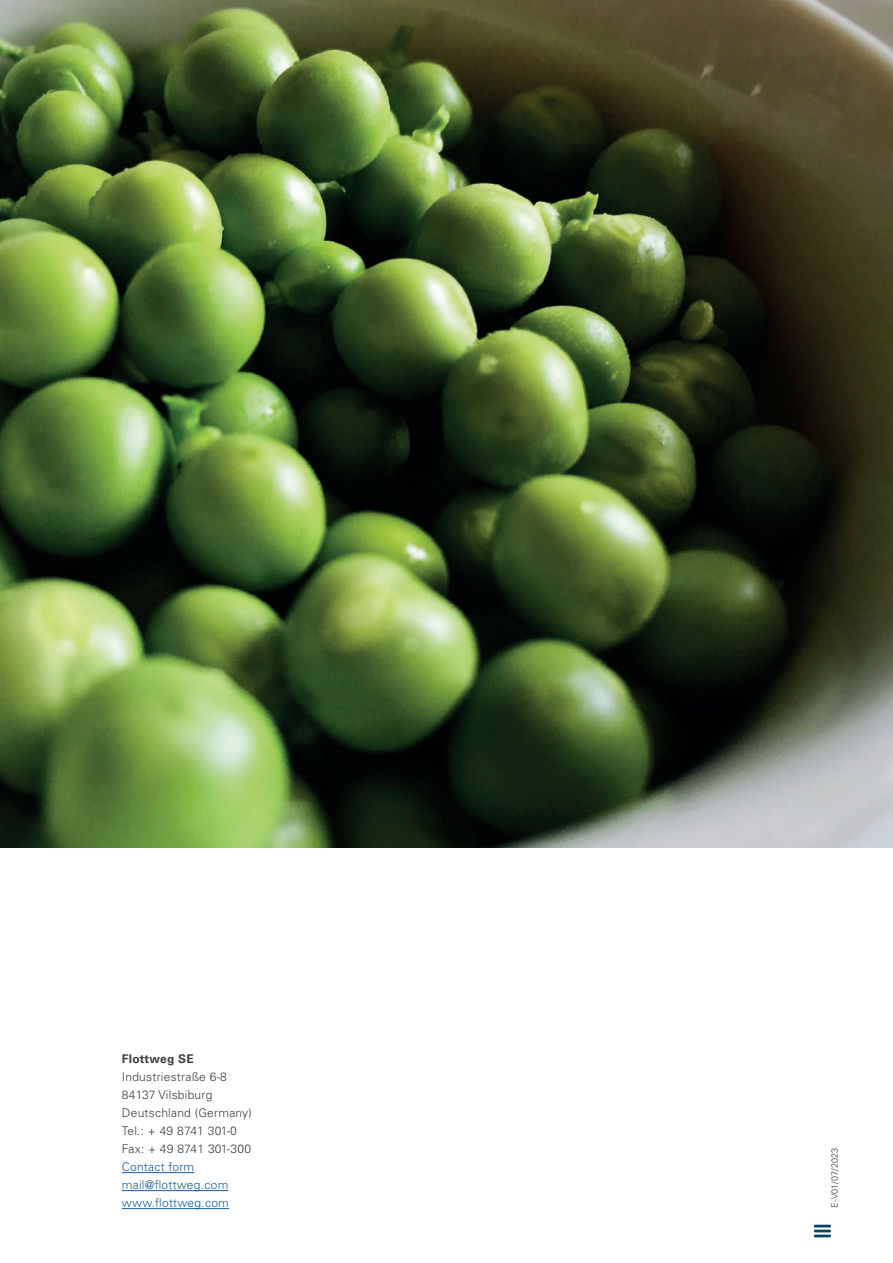
<style>
.page{position:relative;width:893px;height:1263px;background:#fff}
.page>*{position:absolute;margin:0;border:0;box-sizing:border-box;transform-origin:0 0}
.t1{font:300 12px/18px "Univers LT Pro 45";letter-spacing:.02em;color:#3e3e3f}
.t2{font:300 12px/18px "Univers LT Pro 45";letter-spacing:.02em;color:#175d9e}
.t3{font:700 12px "Univers LT Pro 65";letter-spacing:.02em;color:#3e3e3f}
.t4{font:300 9px "Univers LT Pro 45";letter-spacing:.02em;color:#3e3e3f}
</style>
<div class="page">
<img style="left:0;top:0;width:893px;height:847px">
<svg style="left:814px;top:1225px;width:17px;height:2px"></svg>
<hr style="left:814px;top:1229px;width:17px;height:3px;background:#05426a">
<hr style="left:814px;top:1234px;width:17px;height:3px;background:#05426a">
<hr style="left:122px;top:1172px;width:72px;height:1px;background:#175d9e">
<hr style="left:122px;top:1190px;width:106px;height:1px;background:#175d9e">
<hr style="left:122px;top:1208px;width:107px;height:1px;background:#175d9e">
<p class="t3" style="left:122px;top:1051px;width:73px">Flottweg SE</p>
<p class="t1" style="left:122px;top:1068px;width:131px">Industriestraße 6-8<br>84137 Vilsbiburg<br>Deutschland (Germany)<br>Tel.: + 49 8741 301-0<br>Fax: + 49 8741 301-300</p>
<p class="t2" style="left:122px;top:1158px;width:109px">Contact form mail@flottweg.com www.flottweg.com</p>
<p class="t4" style="left:829px;top:1208px;width:62px;rotate:-90deg">E-V01/07/2023</p>
</div>
